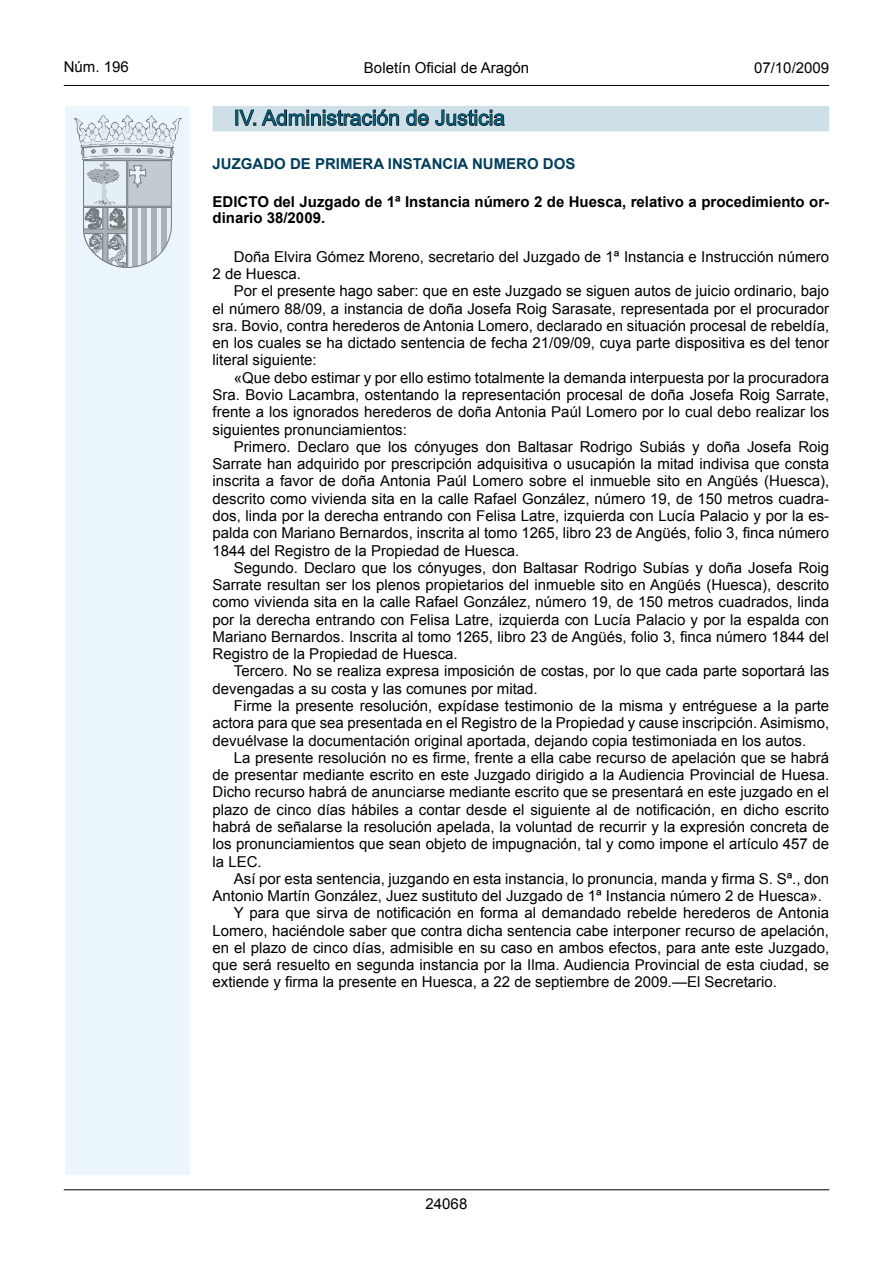
<style>
.page{position:relative;width:893px;height:1263px;background:#fff}
.page>*{position:absolute;margin:0;border:0;box-sizing:border-box;transform-origin:0 0}
.Titulo_sec{font:21px "Arial";color:#005e7c}
.inicio_de_parrafo{font:15px/17.2px "Arial";color:#000;text-align:justify}
.Titulo_text{font:700 15px/16.5px "Arial";color:#000}
.emisor_text{font:700 15px "Arial";color:#003e5c}
.estilo_head-c{font:15px "Arial";color:#000}
.estilo_head-d{font:15px "Arial";color:#000}
.estilo_head-i{font:15px "Arial";color:#000}
.numero_pagina{font:15px "Arial";color:#000}
</style>
<div class="page">
<hr style="left:64px;top:85px;width:765px;height:1px;background:#000">
<div style="left:64px;top:105px;width:127px;height:1071px;background:#ebf6fc;border:2px solid #fff"></div>
<svg style="left:75px;top:115px;width:106px;height:153px"></svg>
<hr style="left:64px;top:1189px;width:765px;height:1px;background:#000">
<div style="left:213px;top:106px;width:616px;height:25px;background:#cedfe7"></div>
<svg style="left:236px;top:109px;width:20px;height:17px"></svg>
<svg style="left:262px;top:109px;width:137px;height:17px"></svg>
<svg style="left:406px;top:109px;width:23px;height:17px"></svg>
<svg style="left:435px;top:109px;width:70px;height:17px"></svg>
<p class="estilo_head-i" style="left:64px;top:57px;width:67px">Núm. 196</p>
<p class="estilo_head-c" style="left:364px;top:57px;width:167px">Boletín Oficial de Aragón</p>
<p class="estilo_head-d" style="left:754px;top:57px;width:77px">07/10/2009</p>
<p class="Titulo_sec" style="left:234px;top:104px;width:273px">IV. Administración de Justicia</p>
<p class="emisor_text" style="left:213px;top:154px;width:364px">JUZGADO DE PRIMERA INSTANCIA NUMERO DOS</p>
<p class="Titulo_text" style="left:213px;top:194px;width:618px">EDICTO del Juzgado de 1ª Instancia número 2 de Huesca, relativo a procedimiento or&shy;dinario 38/2009.</p>
<p class="inicio_de_parrafo" style="left:213px;top:248px;width:618px;text-indent:21px">Doña Elvira Gómez Moreno, secretario del Juzgado de 1ª Instancia e Instrucción número<br>2 de Huesca.</p>
<p class="inicio_de_parrafo" style="left:213px;top:283px;width:618px;text-indent:21px">Por el presente hago saber: que en este Juzgado se siguen autos de juicio ordinario, bajo el número 88/09, a instancia de doña Josefa Roig Sarasate, representada por el procurador sra. Bovio, contra herederos de Antonia Lomero, declarado en situación procesal de rebeldía, en los cuales se ha dictado sentencia de fecha 21/09/09, cuya parte dispositiva es del tenor literal siguiente:</p>
<p class="inicio_de_parrafo" style="left:213px;top:369px;width:618px;text-indent:21px">«Que debo estimar y por ello estimo totalmente la demanda interpuesta por la procuradora Sra. Bovio Lacambra, ostentando la representación procesal de doña Josefa Roig Sarrate, frente a los ignorados herederos de doña Antonia Paúl Lomero por lo cual debo realizar los siguientes pronunciamientos:</p>
<p class="inicio_de_parrafo" style="left:213px;top:438px;width:618px;text-indent:21px">Primero. Declaro que los cónyuges don Baltasar Rodrigo Subiás y doña Josefa Roig Sarrate han adquirido por prescripción adquisitiva o usucapión la mitad indivisa que consta inscrita a favor de doña Antonia Paúl Lomero sobre el inmueble sito en Angüés (Huesca), descrito como vivienda sita en la calle Rafael González, número 19, de 150 metros cuadra&shy;dos, linda por la derecha entrando con Felisa Latre, izquierda con Lucía Palacio y por la es&shy;palda con Mariano Bernardos, inscrita al tomo 1265, libro 23 de Angüés, folio 3, finca número 1844 del Registro de la Propiedad de Huesca.</p>
<p class="inicio_de_parrafo" style="left:213px;top:559px;width:618px;text-indent:21px">Segundo. Declaro que los cónyuges, don Baltasar Rodrigo Subías y doña Josefa Roig Sarrate resultan ser los plenos propietarios del inmueble sito en Angüés (Huesca), descrito como vivienda sita en la calle Rafael González, número 19, de 150 metros cuadrados, linda por la derecha entrando con Felisa Latre, izquierda con Lucía Palacio y por la espalda con Mariano Bernardos. Inscrita al tomo 1265, libro 23 de Angüés, folio 3, finca número 1844 del Registro de la Propiedad de Huesca.</p>
<p class="inicio_de_parrafo" style="left:213px;top:663px;width:618px;text-indent:21px">Tercero. No se realiza expresa imposición de costas, por lo que cada parte soportará las devengadas a su costa y las comunes por mitad.</p>
<p class="inicio_de_parrafo" style="left:213px;top:697px;width:618px;text-indent:21px">Firme la presente resolución, expídase testimonio de la misma y entréguese a la parte actora para que sea presentada en el Registro de la Propiedad y cause inscripción. Asimismo, devuélvase la documentación original aportada, dejando copia testimoniada en los autos.</p>
<p class="inicio_de_parrafo" style="left:213px;top:749px;width:618px;text-indent:21px">La presente resolución no es firme, frente a ella cabe recurso de apelación que se habrá de presentar mediante escrito en este Juzgado dirigido a la Audiencia Provincial de Huesa.<br>Dicho recurso habrá de anunciarse mediante escrito que se presentará en este juzgado en el plazo de cinco días hábiles a contar desde el siguiente al de notificación, en dicho escrito habrá de señalarse la resolución apelada, la voluntad de recurrir y la expresión concreta de los pronunciamientos que sean objeto de impugnación, tal y como impone el artículo 457 de la LEC.</p>
<p class="inicio_de_parrafo" style="left:213px;top:870px;width:618px;text-indent:21px">Así por esta sentencia, juzgando en esta instancia, lo pronuncia, manda y firma S. Sª., don<br>Antonio Martín González, Juez sustituto del Juzgado de 1ª Instancia número 2 de Huesca».</p>
<p class="inicio_de_parrafo" style="left:213px;top:905px;width:618px;text-indent:21px">Y para que sirva de notificación en forma al demandado rebelde herederos de Antonia Lomero, haciéndole saber que contra dicha sentencia cabe interponer recurso de apelación, en el plazo de cinco días, admisible en su caso en ambos efectos, para ante este Juzgado, que será resuelto en segunda instancia por la Ilma. Audiencia Provincial de esta ciudad, se extiende y firma la presente en Huesca, a 22 de septiembre de 2009.—El Secretario.</p>
<p class="numero_pagina" style="left:426px;top:1194px;width:43px">24068</p>
</div>
